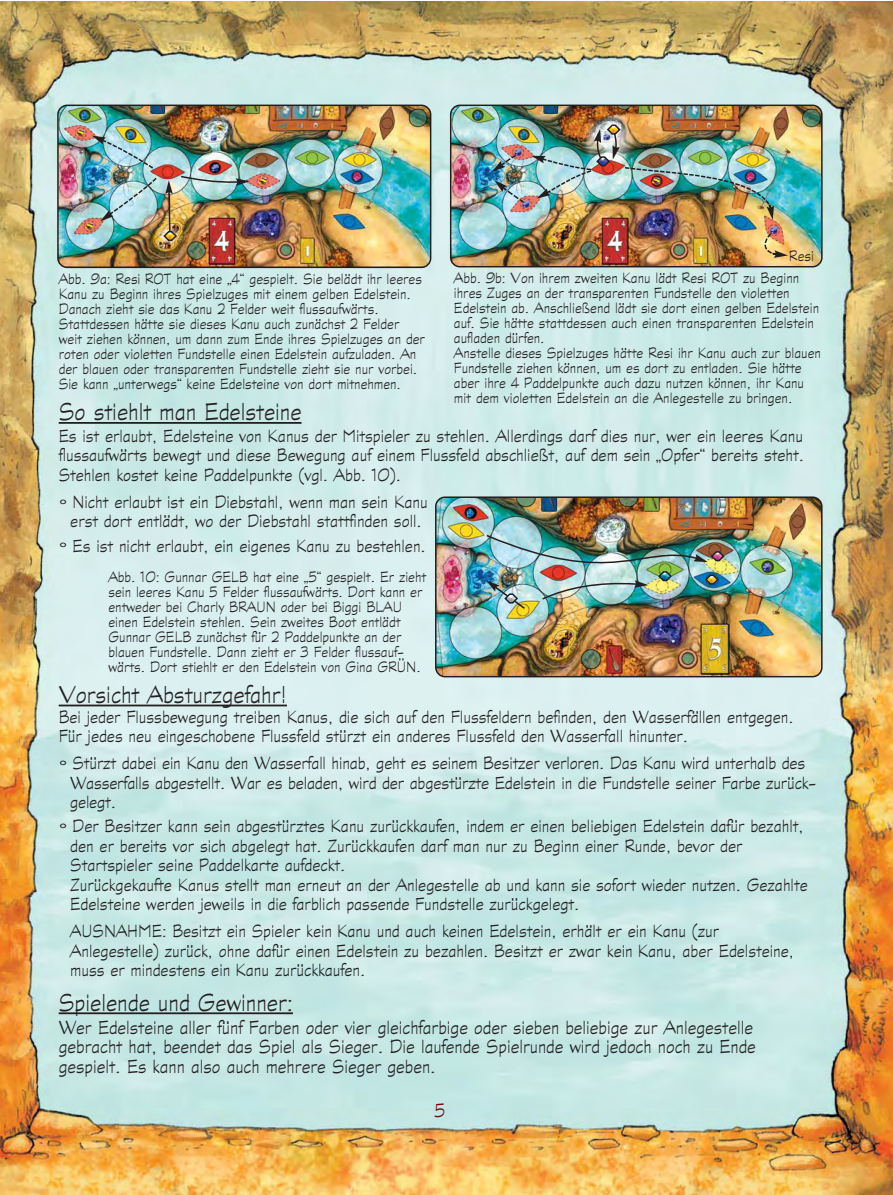
<style>
.page{position:relative;width:893px;height:1195px;background:#fff}
.page>*{position:absolute;margin:0;border:0;box-sizing:border-box;transform-origin:0 0}
.t1{font:27px "Graphite Light Narrow";color:#231f20;scale:1.3 1}
.t2{font:21px/19.5px "Graphite Light Narrow";color:#231f20;scale:1.3 1}
.t3{font:21px "Graphite Light Narrow";color:#78080a;scale:1.3 1}
.t4{font:19.5px/19.5px "Graphite Light Narrow";color:#231f20;scale:1.3 1}
.t5{font:16.5px/15px "Graphite Light Narrow";color:#231f20;scale:1.3 1}
.s1{font-size:27px}
</style>
<div class="page">
<img style="left:0;top:1px;width:893px;height:1194px">
<hr style="left:59px;top:704px;width:228px;height:2px;background:#231f20">
<img style="left:57px;top:105px;width:374px;height:163px">
<hr style="left:59px;top:422px;width:243px;height:2px;background:#231f20">
<img style="left:450px;top:105px;width:373px;height:162px">
<img style="left:435px;top:496px;width:388px;height:181px">
<hr style="left:59px;top:1012px;width:234px;height:2px;background:#231f20">
<img style="left:92px;top:38px;width:158px;height:203px">
<img style="left:531px;top:125px;width:243px;height:95px">
<svg style="left:492px;top:154px;width:26px;height:18px"></svg>
<svg style="left:494px;top:180px;width:31px;height:24px"></svg>
<img style="left:485px;top:533px;width:240px;height:77px">
<svg style="left:762px;top:232px;width:26px;height:26px"></svg>
<p class="t5" style="left:59px;top:273px;width:283px">Abb. 9a: Resi ROT hat eine „4“ gespielt. Sie belädt ihr leeres Kanu zu Beginn ihres Spielzuges mit einem gelben Edelstein.<br>Danach zieht sie das Kanu 2 Felder weit flussaufwärts.<br>Stattdessen hätte sie dieses Kanu auch zunächst 2 Felder weit ziehen können, um dann zum Ende ihres Spielzuges an der roten oder violetten Fundstelle einen Edelstein aufzuladen. An der blauen oder transparenten Fundstelle zieht sie nur vorbei.<br>Sie kann „unterwegs“ keine Edelsteine von dort mitnehmen.</p>
<h1 class="t1" style="left:59px;top:403px;width:188px">So stiehlt man Edelsteine</h1>
<p class="t5" style="left:789px;top:250px;width:21px">Resi</p>
<p class="t5" style="left:454px;top:272px;width:284px">Abb. 9b: Von ihrem zweiten Kanu lädt Resi ROT zu Beginn ihres Zuges an der transparenten Fundstelle den violetten Edelstein ab. Anschließend lädt sie dort einen gelben Edelstein auf. Sie hätte stattdessen auch einen transparenten Edelstein aufladen dürfen.<br>Anstelle dieses Spielzuges hätte Resi ihr Kanu auch zur blauen Fundstelle ziehen können, um es dort zu entladen. Sie hätte aber ihre 4 Paddelpunkte auch dazu nutzen können, ihr Kanu mit dem violetten Edelstein an die Anlegestelle zu bringen.</p>
<p class="t4" style="left:59px;top:428px;width:575px;text-align:justify">Es ist erlaubt, Edelsteine von Kanus der Mitspieler zu stehlen. Allerdings darf dies nur, wer ein leeres Kanu flussaufwärts bewegt und diese Bewegung auf einem Flussfeld abschließt, auf dem sein „Opfer“ bereits steht.<br>Stehlen kostet keine Paddelpunkte (vgl. Abb. 10).</p>
<p class="t4" style="left:59px;top:494px;width:285px;text-align:center"><span class="s1">°</span> Nicht erlaubt ist ein Diebstahl, wenn man sein Kanu erst dort entlädt, wo der Diebstahl stattfinden soll.</p>
<p class="t4" style="left:59px;top:537px;width:284px"><span class="s1">°</span> Es ist nicht erlaubt, ein eigenes Kanu zu bestehlen.</p>
<p class="t5" style="left:108px;top:570px;width:246px">Abb. 10: Gunnar GELB hat eine „5“ gespielt. Er zieht sein leeres Kanu 5 Felder flussaufwärts. Dort kann er entweder bei Charly BRAUN oder bei Biggi BLAU einen Edelstein stehlen. Sein zweites Boot entlädt Gunnar GELB zunächst für 2 Paddelpunkte an der blauen Fundstelle. Dann zieht er 3 Felder flussauf&shy;wärts. Dort stiehlt er den Edelstein von Gina GRÜN.</p>
<h1 class="t1" style="left:59px;top:686px;width:177px">Vorsicht Absturzgefahr!</h1>
<p class="t4" style="left:59px;top:709px;width:567px">Bei jeder Flussbewegung treiben Kanus, die sich auf den Flussfeldern befinden, den Wasserfällen entgegen.<br>Für jedes neu eingeschobene Flussfeld stürzt ein anderes Flussfeld den Wasserfall hinunter.</p>
<p class="t4" style="left:70px;top:755px;width:575px;text-indent:-11px"><span class="s1">°</span> Stürzt dabei ein Kanu den Wasserfall hinab, geht es seinem Besitzer verloren. Das Kanu wird unterhalb des<br>Wasserfalls abgestellt. War es beladen, wird der abgestürzte Edelstein in die Fundstelle seiner Farbe zurück&shy;gelegt.</p>
<p class="t4" style="left:70px;top:818px;width:569px;text-indent:-12px"><span class="s1">°</span> Der Besitzer kann sein abgestürztes Kanu zurückkaufen, indem er einen beliebigen Edelstein dafür bezahlt, den er bereits vor sich abgelegt hat. Zurückkaufen darf man nur zu Beginn einer Runde, bevor der Startspieler seine Paddelkarte aufdeckt.<br>Zurückgekaufte Kanus stellt man erneut an der Anlegestelle ab und kann sie sofort wieder nutzen. Gezahlte Edelsteine werden jeweils in die farblich passende Fundstelle zurückgelegt.</p>
<p class="t4" style="left:70px;top:923px;width:558px">AUSNAHME: Besitzt ein Spieler kein Kanu und auch keinen Edelstein, erhält er ein Kanu (zur<br>Anlegestelle) zurück, ohne dafür einen Edelstein zu bezahlen. Besitzt er zwar kein Kanu, aber Edelsteine, muss er mindestens ein Kanu zurückkaufen.</p>
<h1 class="t1" style="left:59px;top:993px;width:182px">Spielende und Gewinner:</h1>
<p class="t2" style="left:59px;top:1019px;width:538px">Wer Edelsteine aller fünf Farben oder vier gleichfarbige oder sieben beliebige zur Anlegestelle gebracht hat, beendet das Spiel als Sieger. Die laufende Spielrunde wird jedoch noch zu Ende gespielt. Es kann also auch mehrere Sieger geben.</p>
<p class="t3" style="left:435px;top:1103px;width:10px">5</p>
</div>
